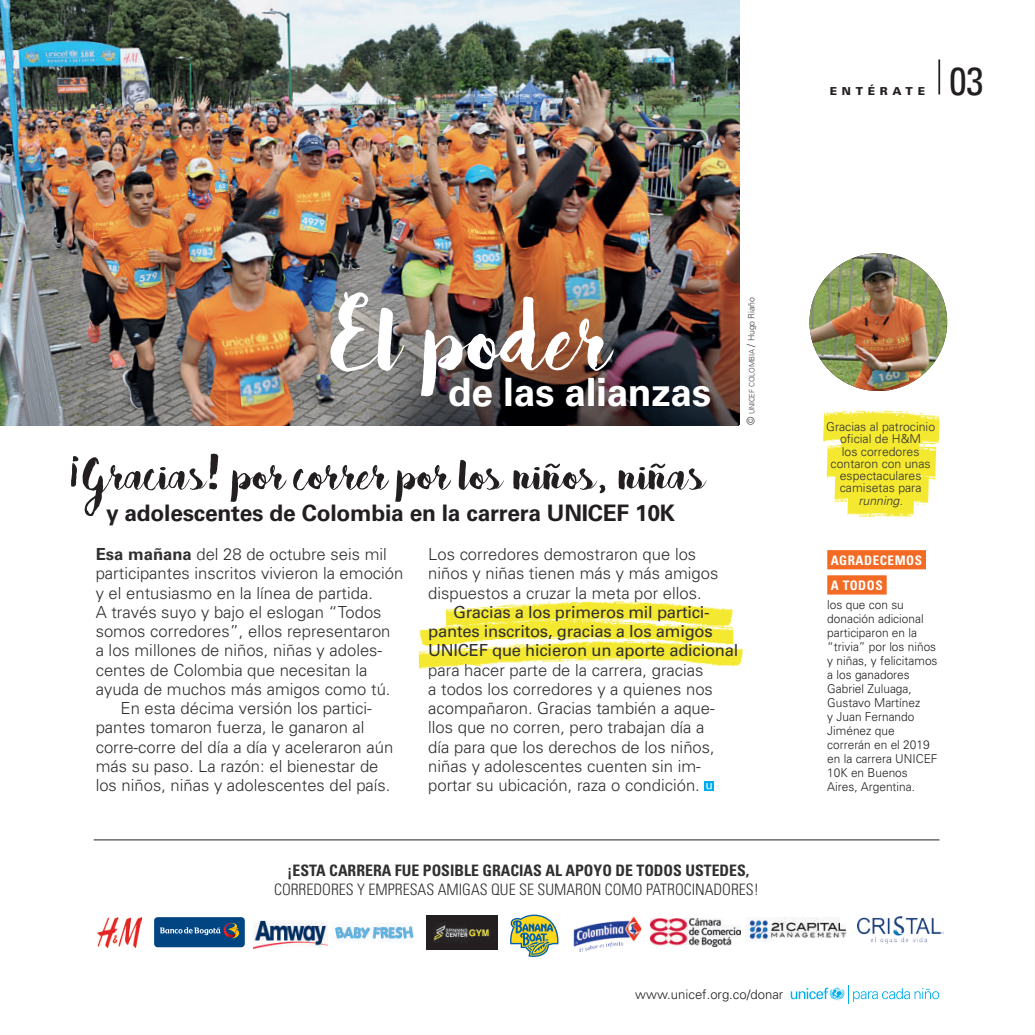
<style>
.page{position:relative;width:1035px;height:1035px;background:#fff}
.page>*{position:absolute;margin:0;border:0;box-sizing:border-box;transform-origin:0 0}
.t1{font:52.5px "Bakery";color:#231f20}
.t2{font:700 39.02px "Univers";letter-spacing:-.01em;color:#fff}
.t3{font:condensed 38.5px "Univers";color:#231f20}
.t4{font:700 22.75px "Univers";letter-spacing:-.01em;color:#231f20}
.t5{font:300 16.62px/19.2px "Univers";color:#312f30}
.t6{font:16.62px/19.2px "Univers";letter-spacing:-.015em;color:#312f30}
.t7{font:300 condensed 15.75px "Univers";color:#312f30}
.t8{font:700 condensed 15.75px "Univers";color:#312f30}
.t9{font:300 13.12px "Univers";color:#231f20}
.t10{font:700 condensed 13.12px/25.2px "Univers";letter-spacing:.04em;color:#fff}
.t11{font:300 12.25px/14px "Univers";color:#231f20}
.t12{font:300 12.25px/12.2px "Univers";color:#312f30;text-align:center}
.t13{font:italic 300 12.25px "Univers";color:#312f30}
.t14{font:900 11.03px "Univers";letter-spacing:.43em;color:#231f20}
.t15{font:300 7.35px "Univers";letter-spacing:-.03em;color:#3e3e3f}
.s1{font-size:10.5px}
.s2{font-size:8.75px}
.s3{font-weight:700}
</style>
<div class="page">
<img style="left:0;top:0;width:740px;height:425px">
<hr style="left:938px;top:59px;width:2px;height:35px;background:#231f20">
<svg style="left:791px;top:985px;width:148px;height:18px"></svg>
<svg style="left:660px;top:332px;width:37px;height:32px"></svg>
<img style="left:418px;top:631px;width:326px;height:38px">
<img style="left:418px;top:626px;width:315px;height:22px">
<img style="left:446px;top:601px;width:288px;height:30px">
<svg style="left:704px;top:781px;width:10px;height:10px"></svg>
<svg style="left:706px;top:783px;width:5px;height:6px"></svg>
<img style="left:809px;top:253px;width:138px;height:138px;border-radius:69px">
<div style="left:827px;top:550px;width:99px;height:19px;background:#f36a24"></div>
<div style="left:827px;top:575px;width:59px;height:19px;background:#f36a24"></div>
<img style="left:826px;top:458px;width:110px;height:23px">
<img style="left:834px;top:458px;width:95px;height:60px">
<img style="left:823px;top:410px;width:117px;height:48px">
<div style="left:840px;top:416px;width:80px;height:64px;background:#f4e92f"></div>
<img style="left:330px;top:292px;width:283px;height:105px">
<img style="left:651px;top:918px;width:89px;height:28px">
<img style="left:746px;top:917px;width:101px;height:24px">
<img style="left:573px;top:917px;width:68px;height:34px">
<img style="left:857px;top:917px;width:86px;height:26px">
<img style="left:426px;top:915px;width:71px;height:34px">
<img style="left:332px;top:922px;width:81px;height:20px">
<div style="left:154px;top:917px;width:91px;height:30px;background:#014583;border-radius:4px"></div>
<svg style="left:160px;top:923px;width:80px;height:15px"></svg>
<img style="left:97px;top:918px;width:45px;height:29px">
<svg style="left:510px;top:914px;width:48px;height:43px"></svg>
<hr style="left:94px;top:839px;width:845px;height:1px;background:#231f20">
<img style="left:254px;top:920px;width:73px;height:29px">
<p class="t14" style="left:829px;top:84px;width:97px">ENTÉRATE</p>
<h3 class="t3" style="left:949px;top:56px;width:36px">03</h3>
<h2 class="t2" style="left:448px;top:369px;width:264px">de las alianzas</h2>
<p class="t15" style="left:747px;top:425px;width:129px;rotate:-90deg"><span class="s1">©</span> unicef colombia <span class="s1">/</span> <span class="s2">Hugo Riaño</span></p>
<h1 class="t1" style="left:66px;top:441px;width:641px">¡Gracias! por correr por los niños, niñas</h1>
<h3 class="t4" style="left:106px;top:499px;width:570px">y adolescentes de Colombia en la carrera UNICEF 10K</h3>
<p class="t5" style="left:428px;top:544px;width:292px">Los corredores demostraron que los niños y niñas tienen más y más amigos dispuestos a cruzar la meta por ellos.</p>
<p class="t6" style="left:428px;top:602px;width:312px;text-indent:25px">Gracias a los primeros mil partici&shy;pantes inscritos, gracias a los amigos<br>UNICEF que hicieron un aporte adicional</p>
<p class="t5" style="left:428px;top:660px;width:288px">para hacer parte de la carrera, gracias a todos los corredores y a quienes nos acompañaron. Gracias también a aque&shy;llos que no corren, pero trabajan día a día para que los derechos de los niños, niñas y adolescentes cuenten sin im&shy;portar su ubicación, raza o condición.</p>
<p class="t5" style="left:96px;top:544px;width:293px"><span class="s3">Esa mañana</span> del 28 de octubre seis mil</p>
<p class="t5" style="left:96px;top:564px;width:309px">participantes inscritos vivieron la emoción</p>
<p class="t5" style="left:96px;top:583px;width:279px">y el entusiasmo en la línea de partida.</p>
<p class="t5" style="left:96px;top:602px;width:287px">A través suyo y bajo el eslogan “Todos</p>
<p class="t5" style="left:96px;top:621px;width:296px">somos corredores”, ellos representaron</p>
<p class="t5" style="left:96px;top:641px;width:288px">a los millones de niños, niñas y adoles-</p>
<p class="t5" style="left:96px;top:660px;width:273px">centes de Colombia que necesitan la</p>
<p class="t5" style="left:96px;top:679px;width:296px">ayuda de muchos más amigos como tú.</p>
<p class="t5" style="left:121px;top:698px;width:253px">En esta décima versión los partici-</p>
<p class="t5" style="left:96px;top:718px;width:270px">pantes tomaron fuerza, le ganaron al</p>
<p class="t5" style="left:96px;top:737px;width:299px">corre-corre del día a día y aceleraron aún</p>
<p class="t5" style="left:96px;top:756px;width:284px">más su paso. La razón: el bienestar de</p>
<p class="t5" style="left:96px;top:776px;width:296px">los niños, niñas y adolescentes del país.</p>
<p class="t8" style="left:287px;top:860px;width:463px">¡ESTA CARRERA FUE POSIBLE GRACIAS AL APOYO DE TODOS USTEDES,</p>
<p class="t7" style="left:274px;top:880px;width:486px">CORREDORES Y EMPRESAS AMIGAS QUE SE SUMARON COMO PATROCINADORES!</p>
<p class="t9" style="left:635px;top:986px;width:150px">www.unicef.org.co/donar</p>
<p class="t12" style="left:826px;top:420px;width:110px">Gracias al patrocinio oficial de H&amp;M<br>los corredores contaron con unas espectaculares camisetas para</p>
<p class="t13" style="left:858px;top:493px;width:46px">running.</p>
<p class="t10" style="left:830px;top:548px;width:93px">AGRADECEMOS<br>A TODOS</p>
<p class="t11" style="left:827px;top:598px;width:112px">los que con su donación adicional participaron en la “trivia” por los niños y niñas, y felicitamos a los ganadores<br>Gabriel Zuluaga,<br>Gustavo Martínez<br>y Juan Fernando<br>Jiménez que correrán en el 2019 en la carrera UNICEF<br>10K en Buenos<br>Aires, Argentina.</p>
</div>
